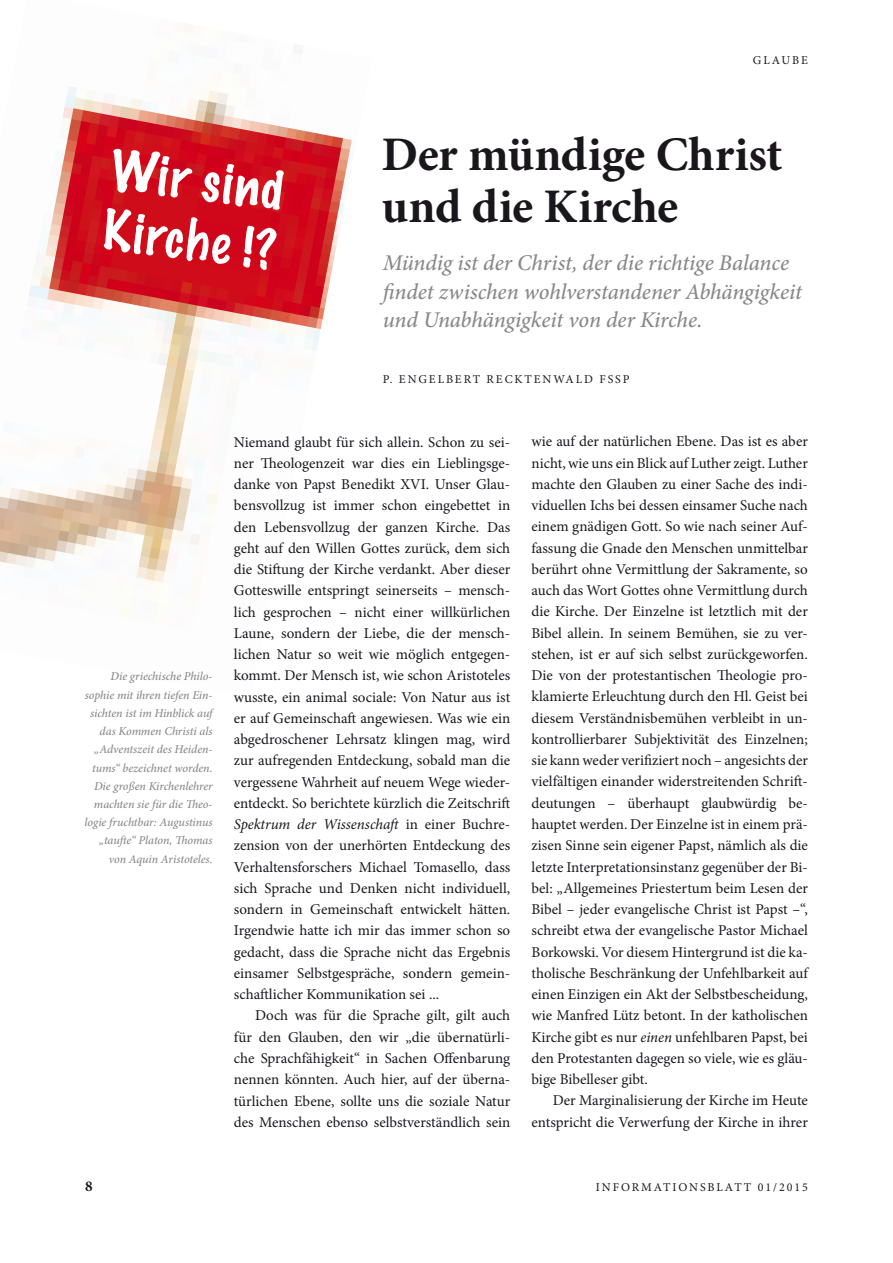
<style>
.page{position:relative;width:893px;height:1263px;background:#fff}
.page>*{position:absolute;margin:0;border:0;box-sizing:border-box;transform-origin:0 0}
.t1{font:700 48.3px/52.5px "Minion Pro";letter-spacing:-.005em;color:#1a171c}
.t2{font:italic 500 22.5px/28.5px "Minion Pro";letter-spacing:-.005em;color:#87888a}
.t3{font:15px/21.3px "Minion Pro";color:#1a171c;text-align:justify}
.t4{font:700 15px "Minion Pro";color:#1a171c}
.t5{font:italic 500 12px/18.3px "Minion Pro";letter-spacing:-.005em;color:#87888a;text-align:right}
.t6{font:12px "Minion Pro";letter-spacing:.16em;color:#1a171c}
.s1{font-style:italic}
</style>
<div class="page">
<img style="left:0;top:24px;width:352px;height:594px">
<svg style="left:104px;top:149px;width:180px;height:121px"></svg>
<p class="t6" style="left:753px;top:52px;width:56px">GLAUBE</p>
<h1 class="t1" style="left:382px;top:128px;width:402px">Der mündige Christ und die Kirche</h1>
<h2 class="t2" style="left:383px;top:249px;width:421px">Mündig ist der Christ, der die richtige Balance findet zwischen wohlverstandener Abhängigkeit und Unabhängigkeit von der Kirche.</h2>
<p class="t6" style="left:383px;top:371px;width:248px">P. ENGELBERT RECKTENWALD FSSP</p>
<p class="t5" style="left:84px;top:667px;width:130px">Die griechische Philo&shy;sophie mit ihren tiefen Ein&shy;sichten ist im Hinblick auf das Kommen Christi als „Adventszeit des Heiden&shy;tums“ bezeichnet worden.<br>Die großen Kirchenlehrer machten sie für die Theo&shy;logie fruchtbar: Augustinus „taufte“ Platon, Thomas von Aquin Aristoteles.</p>
<p class="t3" style="left:234px;top:431px;width:278px">Niemand glaubt für sich allein. Schon zu sei&shy;ner Theologenzeit war dies ein Lieblingsge&shy;danke von Papst Benedikt XVI. Unser Glau&shy;bensvollzug ist immer schon eingebettet in den Lebensvollzug der ganzen Kirche. Das geht auf den Willen Gottes zurück, dem sich die Stiftung der Kirche verdankt. Aber dieser Gotteswille entspringt seinerseits – mensch&shy;lich gesprochen – nicht einer willkürlichen Laune, sondern der Liebe, die der mensch&shy;lichen Natur so weit wie möglich entgegen&shy;kommt. Der Mensch ist, wie schon Aristoteles wusste, ein animal sociale: Von Natur aus ist er auf Gemeinschaft angewiesen. Was wie ein abgedroschener Lehrsatz klingen mag, wird zur aufregenden Entdeckung, sobald man die vergessene Wahrheit auf neuem Wege wieder&shy;entdeckt. So berichtete kürzlich die Zeitschrift <span class="s1">Spektrum der Wissenschaft</span> in einer Buchre&shy;zension von der unerhörten Entdeckung des Verhaltensforschers Michael Tomasello, dass sich Sprache und Denken nicht individuell, sondern in Gemeinschaft entwickelt hätten.<br>Irgendwie hatte ich mir das immer schon so gedacht, dass die Sprache nicht das Ergebnis einsamer Selbstgespräche, sondern gemein&shy;schaftlicher Kommunikation sei ...</p>
<p class="t3" style="left:234px;top:1005px;width:278px;text-indent:21px">Doch was für die Sprache gilt, gilt auch für den Glauben, den wir „die übernatürli&shy;che Sprachfähigkeit“ in Sachen Offenbarung nennen könnten. Auch hier, auf der überna&shy;türlichen Ebene, sollte uns die soziale Natur des Menschen ebenso selbstverständlich sein</p>
<p class="t3" style="left:532px;top:431px;width:278px">wie auf der natürlichen Ebene. Das ist es aber nicht, wie uns ein Blick auf Luther zeigt. Luther machte den Glauben zu einer Sache des indi&shy;viduellen Ichs bei dessen einsamer Suche nach einem gnädigen Gott. So wie nach seiner Auf&shy;fassung die Gnade den Menschen unmittelbar berührt ohne Vermittlung der Sakramente, so auch das Wort Gottes ohne Vermittlung durch die Kirche. Der Einzelne ist letztlich mit der Bibel allein. In seinem Bemühen, sie zu ver&shy;stehen, ist er auf sich selbst zurückgeworfen.<br>Die von der protestantischen Theologie pro&shy;klamierte Erleuchtung durch den Hl. Geist bei diesem Verständnisbemühen verbleibt in un&shy;kontrollierbarer Subjektivität des Einzelnen; sie kann weder verifiziert noch – angesichts der vielfältigen einander widerstreitenden Schrift&shy;deutungen – überhaupt glaubwürdig be&shy;hauptet werden. Der Einzelne ist in einem prä&shy;zisen Sinne sein eigener Papst, nämlich als die letzte Interpretationsinstanz gegenüber der Bi&shy;bel: „Allgemeines Priestertum beim Lesen der Bibel – jeder evangelische Christ ist Papst –“, schreibt etwa der evangelische Pastor Michael Borkowski. Vor diesem Hintergrund ist die ka&shy;tholische Beschränkung der Unfehlbarkeit auf einen Einzigen ein Akt der Selbstbescheidung, wie Manfred Lütz betont. In der katholischen Kirche gibt es nur <span class="s1">einen</span> unfehlbaren Papst, bei den Protestanten dagegen so viele, wie es gläu&shy;bige Bibelleser gibt.</p>
<p class="t3" style="left:532px;top:1090px;width:278px;text-align:right">Der Marginalisierung der Kirche im Heute entspricht die Verwerfung der Kirche in ihrer</p>
<p class="t4" style="left:85px;top:1175px;width:9px">8</p>
<p class="t6" style="left:596px;top:1179px;width:213px">INFORMATIONSBLATT 01/2015</p>
</div>
